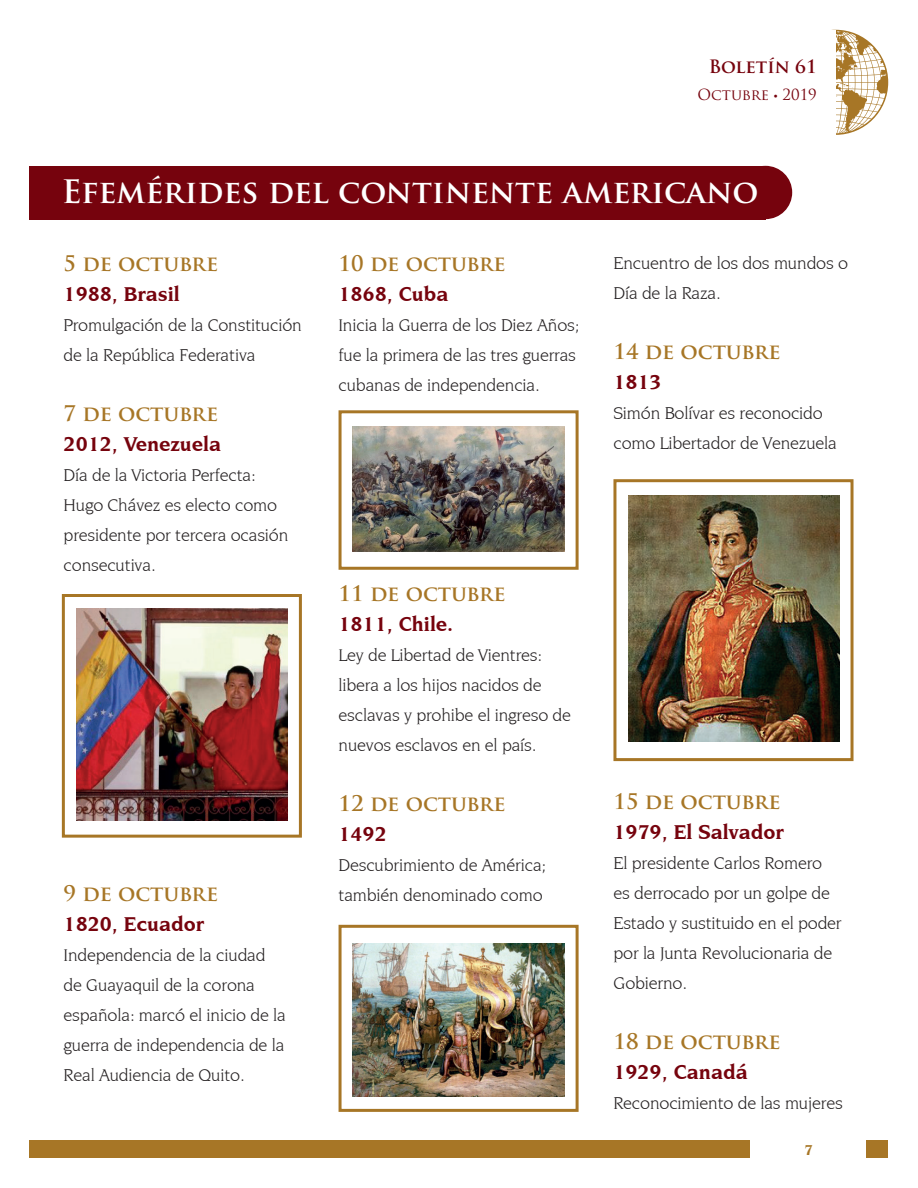
<style>
.page{position:relative;width:918px;height:1188px;background:#fff}
.page>*{position:absolute;margin:0;border:0;box-sizing:border-box;transform-origin:0 0}
.t1{font:700 31.5px "Trajan Pro";color:#fff}
.t2{font:700 21px "Trajan Pro";letter-spacing:-.005em;color:#a77626}
.t3{font:700 21px "Novarese IT Cby BT";color:#76030d}
.t4{font:18px/30px "Novarese IT Cby BT";letter-spacing:-.01em;color:#231f20}
.t5{font:700 18px "Trajan Pro";color:#76030d}
.t6{font:15px "Trajan Pro";color:#76030d}
.t7{font:700 15px "Novarese IT Cby BT";color:#a77626}
.s1{font-family:"Myriad Pro";font-stretch:condensed}
</style>
<div class="page">
<div style="left:30px;top:1140px;width:858px;height:18px;background:#a77626"></div>
<div style="left:751px;top:1139px;width:115px;height:21px;background:#fff"></div>
<svg style="left:836px;top:30px;width:52px;height:105px"></svg>
<div style="left:30px;top:166px;width:736px;height:53px;background:#76030d"></div>
<div style="left:739px;top:166px;width:53px;height:53px;background:#76030d;border-radius:50%"></div>
<img style="left:76px;top:609px;width:212px;height:212px">
<img style="left:628px;top:495px;width:212px;height:247px">
<img style="left:353px;top:426px;width:211px;height:126px">
<img style="left:353px;top:944px;width:211px;height:152px">
<div style="left:62px;top:594px;width:240px;height:244px;border:3px solid #a77626"></div>
<div style="left:613px;top:479px;width:241px;height:282px;border:3px solid #a77626"></div>
<div style="left:339px;top:410px;width:240px;height:160px;border:3px solid #a77626"></div>
<div style="left:339px;top:925px;width:240px;height:187px;border:3px solid #a77626"></div>
<p class="t5" style="left:709px;top:55px;width:109px">Boletín 61</p>
<p class="t6" style="left:698px;top:85px;width:121px">OCTUBRE <span class="s1">•</span> 2019</p>
<h1 class="t1" style="left:62px;top:172px;width:698px">Efemérides del continente americano</h1>
<p class="t2" style="left:64px;top:250px;width:156px">5 de octubre</p>
<p class="t3" style="left:64px;top:281px;width:118px">1988, Brasil</p>
<p class="t4" style="left:64px;top:310px;width:240px">Promulgación de la Constitución de la República Federativa</p>
<p class="t2" style="left:64px;top:400px;width:156px">7 de octubre</p>
<p class="t3" style="left:64px;top:431px;width:159px">2012, Venezuela</p>
<p class="t4" style="left:64px;top:460px;width:226px">Día de la Victoria Perfecta:<br>Hugo Chávez es electo como presidente por tercera ocasión consecutiva.</p>
<p class="t2" style="left:64px;top:880px;width:156px">9 de octubre</p>
<p class="t3" style="left:64px;top:911px;width:142px">1820, Ecuador</p>
<p class="t4" style="left:64px;top:940px;width:224px">Independencia de la ciudad de Guayaquil de la corona española: marcó el inicio de la guerra de independencia de la<br>Real Audiencia de Quito.</p>
<p class="t2" style="left:339px;top:250px;width:169px">10 de octubre</p>
<p class="t3" style="left:339px;top:281px;width:111px">1868, Cuba</p>
<p class="t4" style="left:339px;top:310px;width:242px">Inicia la Guerra de los Diez Años; fue la primera de las tres guerras cubanas de independencia.</p>
<p class="t4" style="left:613px;top:248px;width:236px">Encuentro de los dos mundos o<br>Día de la Raza.</p>
<p class="t2" style="left:613px;top:338px;width:169px">14 de octubre</p>
<p class="t3" style="left:613px;top:369px;width:50px">1813</p>
<p class="t4" style="left:613px;top:398px;width:225px">Simón Bolívar es reconocido como Libertador de Venezuela</p>
<p class="t2" style="left:339px;top:580px;width:169px">11 de octubre</p>
<p class="t3" style="left:339px;top:611px;width:116px">1811, Chile.</p>
<p class="t4" style="left:339px;top:640px;width:234px">Ley de Libertad de Vientres: libera a los hijos nacidos de esclavas y prohibe el ingreso de nuevos esclavos en el país.</p>
<p class="t2" style="left:339px;top:790px;width:169px">12 de octubre</p>
<p class="t3" style="left:339px;top:821px;width:50px">1492</p>
<p class="t4" style="left:339px;top:850px;width:209px">Descubrimiento de América; también denominado como</p>
<p class="t2" style="left:613px;top:788px;width:169px">15 de octubre</p>
<p class="t3" style="left:613px;top:819px;width:172px">1979, El Salvador</p>
<p class="t4" style="left:613px;top:848px;width:230px">El presidente Carlos Romero es derrocado por un golpe de<br>Estado y sustituido en el poder por la Junta Revolucionaria de<br>Gobierno.</p>
<p class="t2" style="left:613px;top:1028px;width:169px">18 de octubre</p>
<p class="t3" style="left:613px;top:1059px;width:136px">1929, Canadá</p>
<p class="t4" style="left:613px;top:1088px;width:231px">Reconocimiento de las mujeres</p>
<p class="t7" style="left:804px;top:1141px;width:10px">7</p>
</div>
